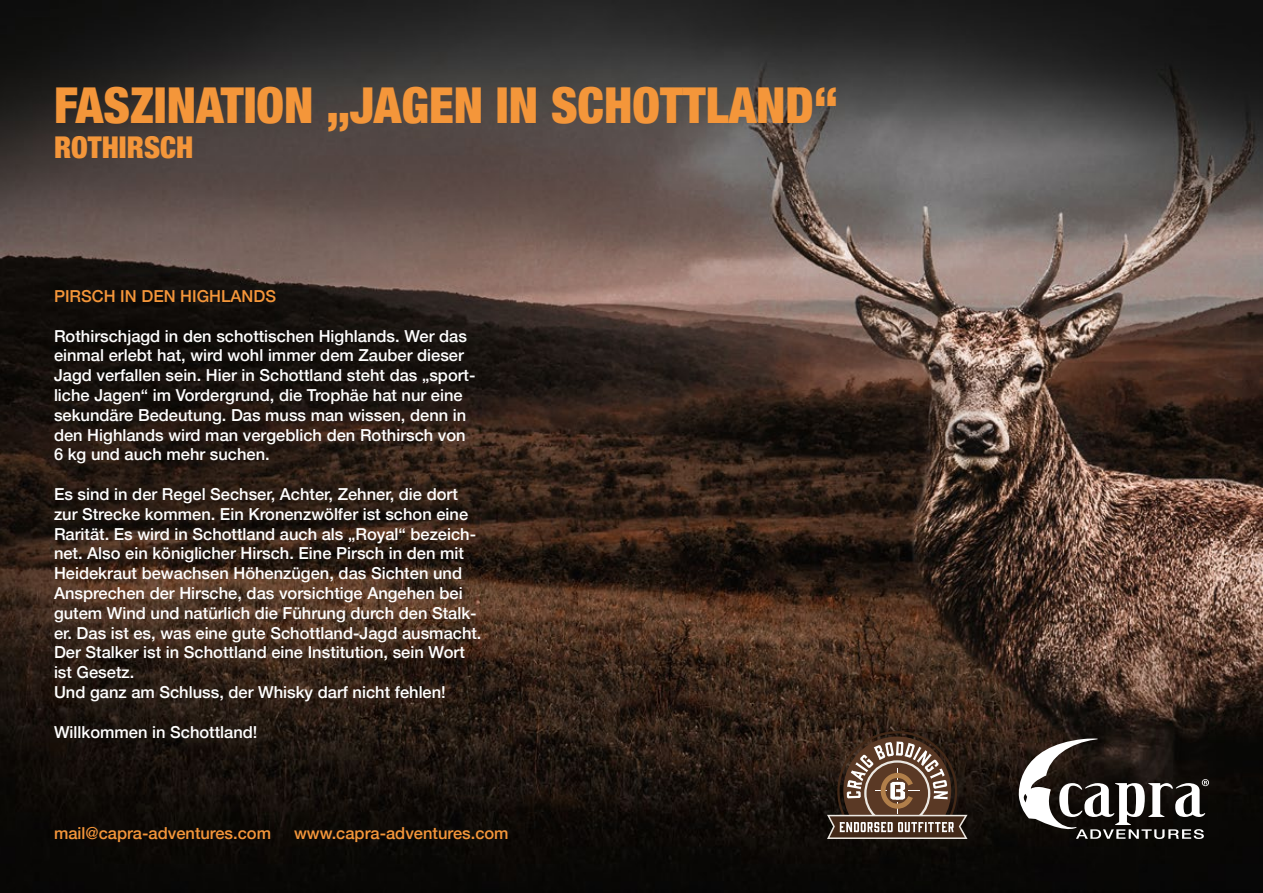
<style>
.page{position:relative;width:1263px;height:893px;background:#fff}
.page>*{position:absolute;margin:0;border:0;box-sizing:border-box;transform-origin:0 0}
.t1{font:900 condensed 49.5px "Helvetica Neue";color:#f4963a}
.t2{font:900 condensed 30px "Helvetica Neue";color:#f4963a}
.t3{font:500 16.5px/19.8px "Helvetica Neue";color:#fff}
.t4{font:500 16.5px "Helvetica Neue";color:#f4963a}
</style>
<div class="page">
<img style="left:0;top:0;width:1263px;height:893px">
<svg style="left:1017px;top:738px;width:192px;height:101px"></svg>
<svg style="left:827px;top:731px;width:140px;height:108px;background:#644f42"></svg>
<h1 class="t1" style="left:54px;top:65px;width:785px">FASZINATION „JAGEN IN SCHOTTLAND“</h1>
<h2 class="t2" style="left:54px;top:122px;width:141px">ROTHIRSCH</h2>
<p class="t4" style="left:54px;top:283px;width:224px">PIRSCH IN DEN HIGHLANDS</p>
<p class="t3" style="left:54px;top:325px;width:423px">Rothirschjagd in den schottischen Highlands. Wer das einmal erlebt hat, wird wohl immer dem Zauber dieser Jagd verfallen sein. Hier in Schottland steht das „sport&shy;liche Jagen“ im Vordergrund, die Trophäe hat nur eine sekundäre Bedeutung. Das muss man wissen, denn in den Highlands wird man vergeblich den Rothirsch von 6 kg und auch mehr suchen.</p>
<p class="t3" style="left:54px;top:483px;width:429px">Es sind in der Regel Sechser, Achter, Zehner, die dort zur Strecke kommen. Ein Kronenzwölfer ist schon eine Rarität. Es wird in Schottland auch als „Royal“ bezeich&shy;net. Also ein königlicher Hirsch. Eine Pirsch in den mit Heidekraut bewachsen Höhenzügen, das Sichten und Ansprechen der Hirsche, das vorsichtige Angehen bei gutem Wind und natürlich die Führung durch den Stalk&shy;er. Das ist es, was eine gute Schottland-Jagd ausmacht.<br>Der Stalker ist in Schottland eine Institution, sein Wort ist Gesetz.<br>Und ganz am Schluss, der Whisky darf nicht fehlen!</p>
<p class="t3" style="left:54px;top:721px;width:205px">Willkommen in Schottland!</p>
<p class="t4" style="left:54px;top:820px;width:219px">mail@capra-adventures.com</p>
<p class="t4" style="left:294px;top:820px;width:216px">www.capra-adventures.com</p>
</div>
